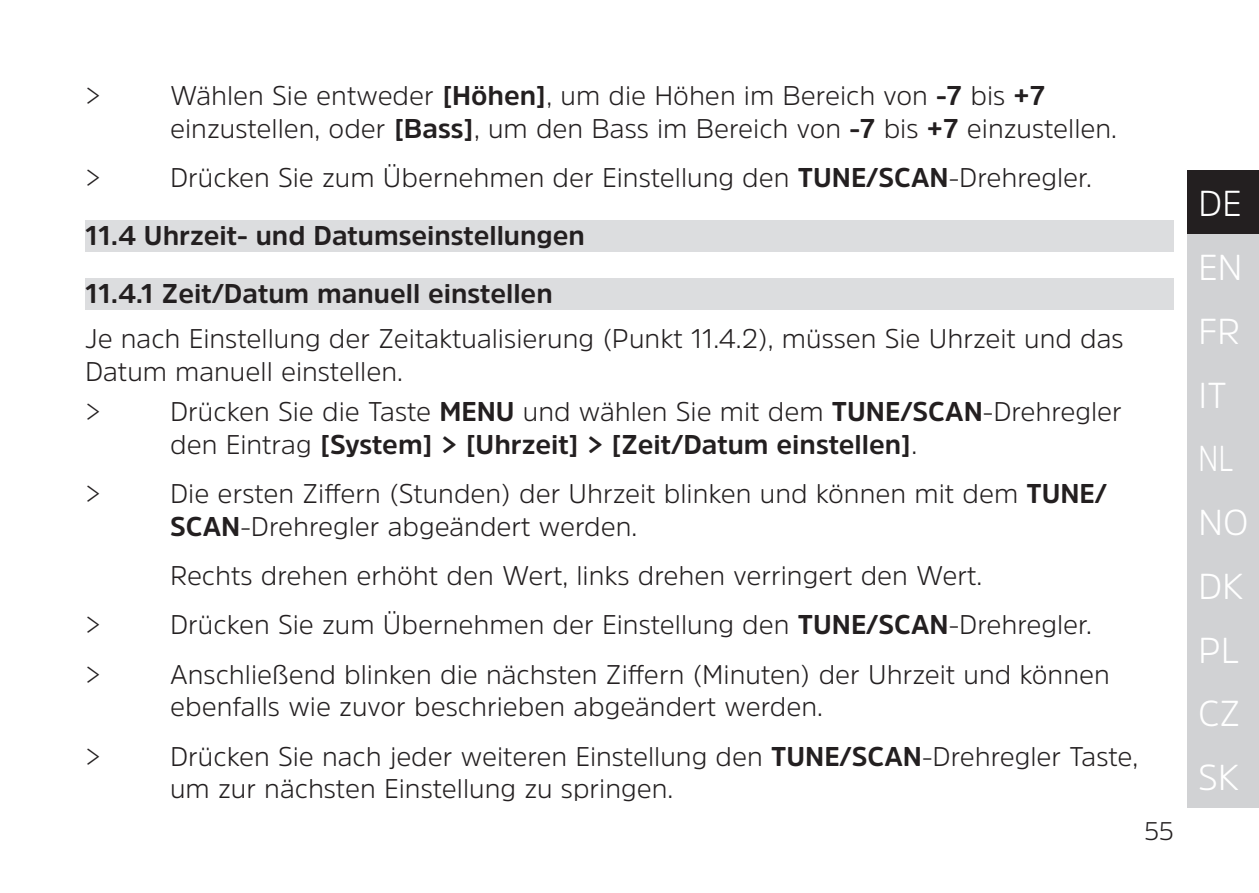
<style>
.page{position:relative;width:1259px;height:893px;background:#fff}
.page>*{position:absolute;margin:0;border:0;box-sizing:border-box;transform-origin:0 0}
.t1{font:300 36px/63.9px "Amsi Pro";color:#fff}
.Einzug{font:300 27px/32.4px "Amsi Pro";color:#231f20}
.t2{font:700 27px "Amsi Pro";color:#231f20}
.t3{font:300 25.5px "Amsi Pro";color:#231f20}
.s1{font-weight:700}
</style>
<div class="page">
<div style="left:1187px;top:170px;width:72px;height:64px;background:#231f20"></div>
<div style="left:1187px;top:234px;width:72px;height:64px;background:#d1d2d4"></div>
<div style="left:1187px;top:298px;width:72px;height:63px;background:#d1d2d4"></div>
<div style="left:1187px;top:361px;width:72px;height:64px;background:#d1d2d4"></div>
<div style="left:1187px;top:425px;width:72px;height:64px;background:#d1d2d4"></div>
<div style="left:1187px;top:489px;width:72px;height:64px;background:#d1d2d4"></div>
<div style="left:1187px;top:617px;width:72px;height:63px;background:#d1d2d4"></div>
<div style="left:1187px;top:744px;width:72px;height:64px;background:#d1d2d4"></div>
<div style="left:1187px;top:553px;width:72px;height:64px;background:#d1d2d4"></div>
<div style="left:1187px;top:680px;width:72px;height:64px;background:#d1d2d4"></div>
<div style="left:85px;top:221px;width:1089px;height:31px;background:#dcdddf"></div>
<div style="left:85px;top:278px;width:1089px;height:32px;background:#dcdddf"></div>
<p class="Einzug" style="left:85px;top:79px;width:17px">&gt;</p>
<p class="Einzug" style="left:170px;top:79px;width:948px">Wählen Sie entweder <span class="s1">[Höhen]</span>, um die Höhen im Bereich von <span class="s1">-7</span> bis <span class="s1">+7 </span>einzustellen, oder <span class="s1">[Bass]</span>, um den Bass im Bereich von <span class="s1">-7</span> bis <span class="s1">+7</span> einzustellen.</p>
<p class="Einzug" style="left:85px;top:161px;width:17px">&gt;</p>
<p class="Einzug" style="left:170px;top:161px;width:923px">Drücken Sie zum Übernehmen der Einstellung den <span class="s1">TUNE/SCAN</span>-Drehregler.</p>
<p class="t2" style="left:85px;top:217px;width:501px">11.4 Uhrzeit- und Datumseinstellungen</p>
<p class="t2" style="left:85px;top:275px;width:469px">11.4.1 Zeit/Datum manuell einstellen</p>
<p class="Einzug" style="left:85px;top:322px;width:1040px">Je nach Einstellung der Zeitaktualisierung (Punkt 11.4.2), müssen Sie Uhrzeit und das<br>Datum manuell einstellen.</p>
<p class="Einzug" style="left:85px;top:395px;width:17px">&gt;</p>
<p class="Einzug" style="left:170px;top:395px;width:953px">Drücken Sie die Taste <span class="s1">MENU</span> und wählen Sie mit dem <span class="s1">TUNE/SCAN</span>-Drehregler den Eintrag <span class="s1">[System] &gt; [Uhrzeit] &gt; [Zeit/Datum einstellen]</span>.</p>
<p class="Einzug" style="left:85px;top:477px;width:17px">&gt;</p>
<p class="Einzug" style="left:170px;top:477px;width:938px">Die ersten Ziffern (Stunden) der Uhrzeit blinken und können mit dem <span class="s1">TUNE/<br>SCAN</span>-Drehregler abgeändert werden.</p>
<p class="Einzug" style="left:170px;top:559px;width:813px">Rechts drehen erhöht den Wert, links drehen verringert den Wert.</p>
<p class="Einzug" style="left:85px;top:608px;width:17px">&gt;</p>
<p class="Einzug" style="left:170px;top:608px;width:923px">Drücken Sie zum Übernehmen der Einstellung den <span class="s1">TUNE/SCAN</span>-Drehregler.</p>
<p class="Einzug" style="left:85px;top:657px;width:17px">&gt;</p>
<p class="Einzug" style="left:170px;top:657px;width:941px">Anschließend blinken die nächsten Ziffern (Minuten) der Uhrzeit und können ebenfalls wie zuvor beschrieben abgeändert werden.</p>
<p class="Einzug" style="left:85px;top:739px;width:17px">&gt;</p>
<p class="Einzug" style="left:170px;top:739px;width:969px">Drücken Sie nach jeder weiteren Einstellung den <span class="s1">TUNE/SCAN</span>-Drehregler Taste, um zur nächsten Einstellung zu springen.</p>
<p class="t3" style="left:1144px;top:813px;width:31px">55</p>
<h1 class="t1" style="left:1198px;top:171px;width:52px">DE<br>EN<br>FR<br>IT<br>NL<br>NO</h1>
<h1 class="t1" style="left:1198px;top:553px;width:47px">DK</h1>
<h1 class="t1" style="left:1198px;top:617px;width:43px">PL</h1>
<h1 class="t1" style="left:1198px;top:681px;width:44px">CZ</h1>
<h1 class="t1" style="left:1198px;top:745px;width:43px">SK</h1>
</div>
